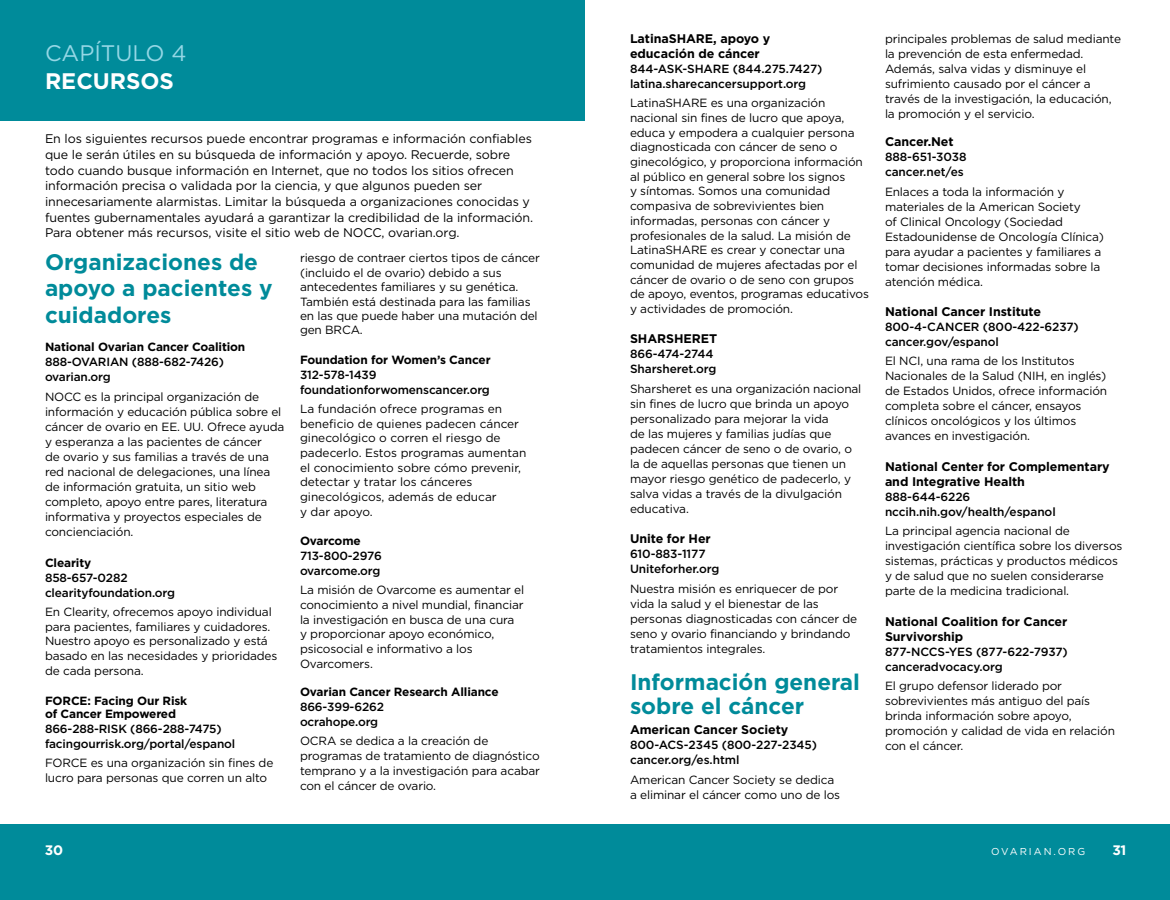
<style>
.page{position:relative;width:1170px;height:900px;background:#fff}
.page>*{position:absolute;margin:0;border:0;box-sizing:border-box;transform-origin:0 0}
.t1{font:700 22.5px/26.2px "Gotham";color:#008b9a}
.t2{font:22.5px "Gotham";color:#95d7e5}
.t3{font:700 22.5px "Gotham";color:#fff}
.t4{font:700 13.75px "Gotham";color:#fff}
.t5{font:12.5px/15.6px "Gotham";letter-spacing:-.005em;color:#000}
.t6{font:700 12.5px/15px "Gotham";letter-spacing:-.005em;color:#000}
.t7{font:11.88px/15px "Gotham";letter-spacing:-.01em;color:#000}
.t8{font:500 11.88px/15px "Gotham";letter-spacing:-.01em;color:#000}
.t9{font:700 11.88px/13.8px "Gotham";letter-spacing:-.01em;color:#000}
.t10{font:10px "Gotham";letter-spacing:.2em;color:#fff}
</style>
<div class="page">
<div style="left:0;top:825px;width:585px;height:75px;background:#008b9a"></div>
<div style="left:585px;top:825px;width:585px;height:75px;background:#008b9a"></div>
<div style="left:0;top:0;width:585px;height:120px;background:#008b9a"></div>
<h1 class="t2" style="left:45px;top:41px;width:143px">CAPÍTULO 4</h1>
<h1 class="t3" style="left:45px;top:68px;width:131px">RECURSOS</h1>
<p class="t5" style="left:45px;top:131px;width:490px">En los siguientes recursos puede encontrar programas e información confiables que le serán útiles en su búsqueda de información y apoyo. Recuerde, sobre todo cuando busque información en Internet, que no todos los sitios ofrecen información precisa o validada por la ciencia, y que algunos pueden ser innecesariamente alarmistas. Limitar la búsqueda a organizaciones conocidas y fuentes gubernamentales ayudará a garantizar la credibilidad de la información.<br>Para obtener más recursos, visite el sitio web de NOCC, ovarian.org.</p>
<h1 class="t1" style="left:45px;top:249px;width:229px">Organizaciones de apoyo a pacientes y cuidadores</h1>
<p class="t9" style="left:45px;top:340px;width:202px">National Ovarian Cancer Coalition</p>
<p class="t8" style="left:45px;top:354px;width:181px">888-OVARIAN (888-682-7426) ovarian.org</p>
<p class="t7" style="left:45px;top:389px;width:241px">NOCC es la principal organización de información y educación pública sobre el cáncer de ovario en EE. UU. Ofrece ayuda y esperanza a las pacientes de cáncer<br>de ovario y sus familias a través de una red nacional de delegaciones, una línea de información gratuita, un sitio web completo, apoyo entre pares, literatura informativa y proyectos especiales de concienciación.</p>
<p class="t9" style="left:45px;top:555px;width:48px">Clearity</p>
<p class="t8" style="left:45px;top:570px;width:132px">858-657-0282 clearityfoundation.org</p>
<p class="t7" style="left:45px;top:604px;width:234px">En Clearity, ofrecemos apoyo individual para pacientes, familiares y cuidadores.<br>Nuestro apoyo es personalizado y está basado en las necesidades y prioridades de cada persona.</p>
<p class="t9" style="left:45px;top:693px;width:144px">FORCE: Facing Our Risk of Cancer Empowered</p>
<p class="t8" style="left:45px;top:721px;width:192px">866-288-RISK (866-288-7475) facingourrisk.org/portal/espanol</p>
<p class="t7" style="left:45px;top:756px;width:230px;line-height:14.4px">FORCE es una organización sin fines de lucro para personas que corren un alto</p>
<p class="t7" style="left:300px;top:251px;width:242px;line-height:14.4px">riesgo de contraer ciertos tipos de cáncer (incluido el de ovario) debido a sus antecedentes familiares y su genética.<br>También está destinada para las familias en las que puede haber una mutación del gen BRCA.</p>
<p class="t9" style="left:300px;top:352px;width:192px">Foundation for Women’s Cancer</p>
<p class="t8" style="left:300px;top:367px;width:191px">312-578-1439 foundationforwomenscancer.org</p>
<p class="t7" style="left:300px;top:401px;width:228px">La fundación ofrece programas en beneficio de quienes padecen cáncer ginecológico o corren el riesgo de padecerlo. Estos programas aumentan el conocimiento sobre cómo prevenir, detectar y tratar los cánceres ginecológicos, además de educar<br>y dar apoyo.</p>
<p class="t9" style="left:300px;top:534px;width:62px">Ovarcome</p>
<p class="t8" style="left:300px;top:548px;width:83px">713-800-2976 ovarcome.org</p>
<p class="t7" style="left:300px;top:583px;width:226px">La misión de Ovarcome es aumentar el conocimiento a nivel mundial, financiar la investigación en busca de una cura y proporcionar apoyo económico, psicosocial e informativo a los<br>Ovarcomers.</p>
<p class="t9" style="left:300px;top:685px;width:200px">Ovarian Cancer Research Alliance</p>
<p class="t8" style="left:300px;top:699px;width:86px">866-399-6262 ocrahope.org</p>
<p class="t7" style="left:300px;top:734px;width:242px">OCRA se dedica a la creación de programas de tratamiento de diagnóstico temprano y a la investigación para acabar con el cáncer de ovario.</p>
<p class="t6" style="left:630px;top:31px;width:142px">LatinaSHARE, apoyo y educación de cáncer</p>
<p class="t8" style="left:630px;top:61px;width:194px">844-ASK-SHARE (844.275.7427) latina.sharecancersupport.org</p>
<p class="t7" style="left:630px;top:96px;width:241px">LatinaSHARE es una organización nacional sin fines de lucro que apoya, educa y empodera a cualquier persona diagnosticada con cáncer de seno o ginecológico, y proporciona información al público en general sobre los signos<br>y síntomas. Somos una comunidad compasiva de sobrevivientes bien informadas, personas con cáncer y profesionales de la salud. La misión de LatinaSHARE es crear y conectar una comunidad de mujeres afectadas por el cáncer de ovario o de seno con grupos de apoyo, eventos, programas educativos y actividades de promoción.</p>
<p class="t6" style="left:630px;top:331px;width:89px">SHARSHERET</p>
<p class="t8" style="left:630px;top:346px;width:88px">866-474-2744<br>Sharsheret.org</p>
<p class="t7" style="left:630px;top:381px;width:233px">Sharsheret es una organización nacional sin fines de lucro que brinda un apoyo personalizado para mejorar la vida<br>de las mujeres y familias judías que padecen cáncer de seno o de ovario, o la de aquellas personas que tienen un mayor riesgo genético de padecerlo, y salva vidas a través de la divulgación educativa.</p>
<p class="t6" style="left:630px;top:531px;width:82px">Unite for Her</p>
<p class="t8" style="left:630px;top:546px;width:91px">610-883-1177<br>Uniteforher.org</p>
<p class="t7" style="left:630px;top:581px;width:229px">Nuestra misión es enriquecer de por vida la salud y el bienestar de las personas diagnosticadas con cáncer de seno y ovario financiando y brindando tratamientos integrales.</p>
<h1 class="t1" style="left:630px;top:670px;width:232px;line-height:23.8px">Información general sobre el cáncer</h1>
<p class="t6" style="left:630px;top:722px;width:160px">American Cancer Society</p>
<p class="t8" style="left:630px;top:737px;width:189px">800-ACS-2345 (800-227-2345) cancer.org/es.html</p>
<p class="t7" style="left:630px;top:772px;width:212px">American Cancer Society se dedica a eliminar el cáncer como uno de los</p>
<p class="t7" style="left:885px;top:31px;width:238px">principales problemas de salud mediante la prevención de esta enfermedad.<br>Además, salva vidas y disminuye el sufrimiento causado por el cáncer a través de la investigación, la educación, la promoción y el servicio.</p>
<p class="t6" style="left:885px;top:134px;width:70px">Cancer.Net</p>
<p class="t8" style="left:885px;top:149px;width:83px">888-651-3038 cancer.net/es</p>
<p class="t7" style="left:885px;top:184px;width:221px">Enlaces a toda la información y materiales de la American Society<br>of Clinical Oncology (Sociedad<br>Estadounidense de Oncología Clínica) para ayudar a pacientes y familiares a tomar decisiones informadas sobre la atención médica.</p>
<p class="t6" style="left:885px;top:304px;width:158px">National Cancer Institute</p>
<p class="t8" style="left:885px;top:319px;width:195px">800-4-CANCER (800-422-6237) cancer.gov/espanol</p>
<p class="t7" style="left:885px;top:354px;width:224px">El NCI, una rama de los Institutos Nacionales de la Salud (NIH, en inglés) de Estados Unidos, ofrece información completa sobre el cáncer, ensayos clínicos oncológicos y los últimos avances en investigación.</p>
<p class="t6" style="left:885px;top:459px;width:226px">National Center for Complementary and Integrative Health</p>
<p class="t8" style="left:885px;top:489px;width:172px">888-644-6226 nccih.nih.gov/health/espanol</p>
<p class="t7" style="left:885px;top:523px;width:239px">La principal agencia nacional de investigación científica sobre los diversos sistemas, prácticas y productos médicos y de salud que no suelen considerarse parte de la medicina tradicional.</p>
<p class="t6" style="left:885px;top:613px;width:184px">National Coalition for Cancer<br>Survivorship</p>
<p class="t8" style="left:885px;top:644px;width:184px">877-NCCS-YES (877-622-7937) canceradvocacy.org</p>
<p class="t7" style="left:885px;top:678px;width:232px">El grupo defensor liderado por sobrevivientes más antiguo del país brinda información sobre apoyo, promoción y calidad de vida en relación con el cáncer.</p>
<p class="t4" style="left:45px;top:842px;width:20px">30</p>
<p class="t10" style="left:991px;top:846px;width:96px">OVARIAN.ORG</p>
<p class="t4" style="left:1112px;top:842px;width:15px">31</p>
</div>
